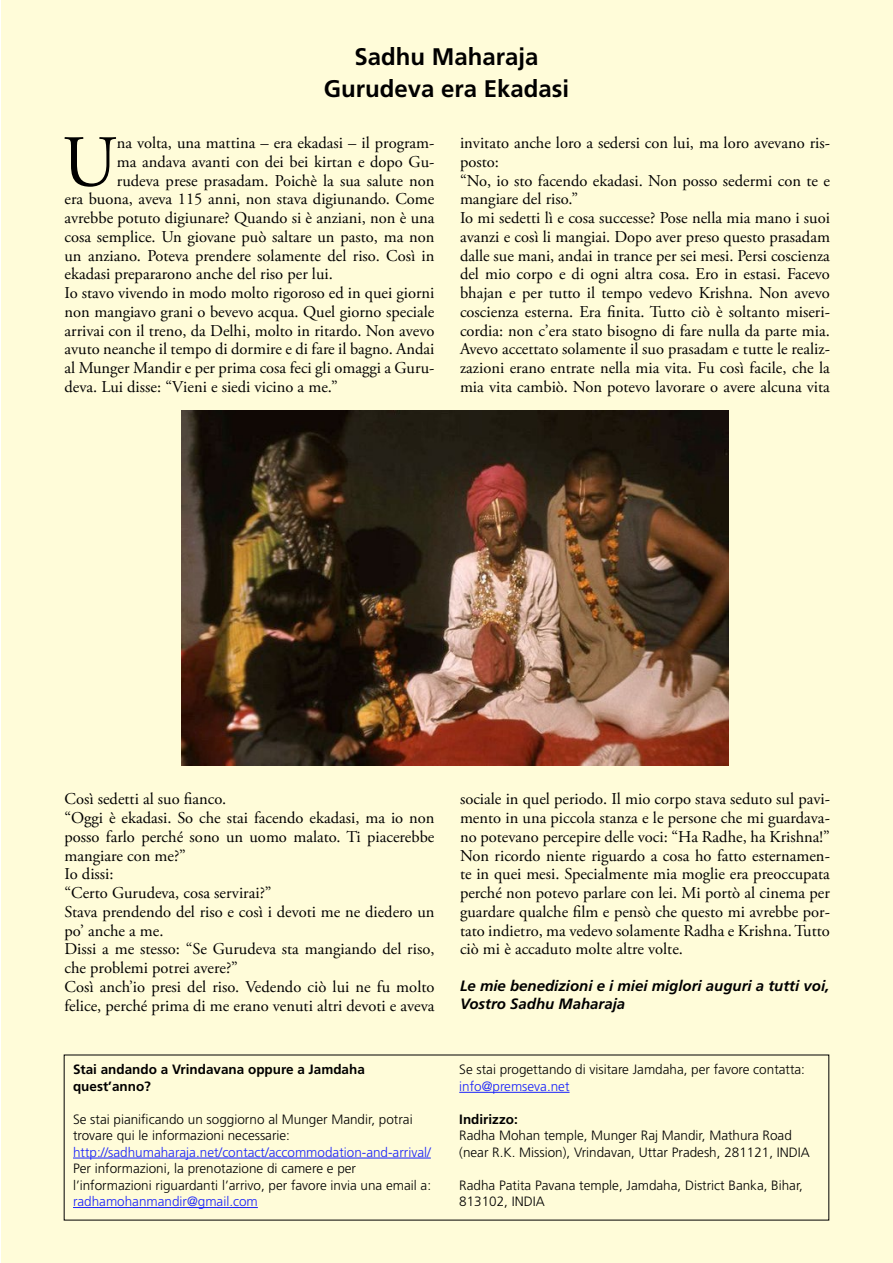
<style>
.page{position:relative;width:893px;height:1263px;background:#fff}
.page>*{position:absolute;margin:0;border:0;box-sizing:border-box;transform-origin:0 0}
.Initial{font:73.05px "Adobe Garamond Pro";color:#000}
.Überschrift_01{font:700 24px "Frutiger CE";color:#000}
.Initial-2{font:16.5px/18.8px "Adobe Garamond Pro";color:#000;text-align:justify}
.t1{font:italic 700 15px/18px "Frutiger CE";color:#000}
.t2{font:300 13.5px/16.5px "Frutiger CE";color:#000}
.t3{font:300 13.5px "Frutiger CE";color:#1922fb}
.t4{font:700 13.5px/16.5px "Frutiger CE";color:#000}
.s1{color:#1922fb}
</style>
<div class="page">
<div style="left:2px;top:0;width:891px;height:1263px;background:#fffcd9"></div>
<img style="left:182px;top:410px;width:546px;height:355px">
<hr style="left:73px;top:1158px;width:358px;height:1px;background:#1922fb">
<hr style="left:73px;top:1207px;width:185px;height:1px;background:#1922fb">
<hr style="left:459px;top:1092px;width:111px;height:1px;background:#1922fb">
<p class="Überschrift_01" style="left:354px;top:42px;width:186px">Sadhu Maharaja</p>
<p class="Überschrift_01" style="left:324px;top:74px;width:247px">Gurudeva era Ekadasi</p>
<p class="Initial" style="left:62px;top:119px;width:56px">U</p>
<p class="Initial-2" style="left:117px;top:134px;width:319px">na volta, una mattina – era ekadasi – il program-</p>
<p class="Initial-2" style="left:117px;top:153px;width:319px">ma andava avanti con dei bei kirtan e dopo Gu-</p>
<p class="Initial-2" style="left:117px;top:172px;width:319px">rudeva prese prasadam. Poichè la sua salute non</p>
<p class="Initial-2" style="left:65px;top:190px;width:371px">era buona, aveva 115 anni, non stava digiunando. Come</p>
<p class="Initial-2" style="left:65px;top:209px;width:371px">avrebbe potuto digiunare? Quando si è anziani, non è una</p>
<p class="Initial-2" style="left:65px;top:228px;width:371px">cosa semplice. Un giovane può saltare un pasto, ma non</p>
<p class="Initial-2" style="left:65px;top:247px;width:371px">un anziano. Poteva prendere solamente del riso. Così in</p>
<p class="Initial-2" style="left:65px;top:265px;width:270px">ekadasi prepararono anche del riso per lui.</p>
<p class="Initial-2" style="left:65px;top:284px;width:371px">Io stavo vivendo in modo molto rigoroso ed in quei giorni non mangiavo grani o bevevo acqua. Quel giorno speciale arrivai con il treno, da Delhi, molto in ritardo. Non avevo avuto neanche il tempo di dormire e di fare il bagno. Andai al Munger Mandir e per prima cosa feci gli omaggi a Guru&shy;deva. Lui disse: “Vieni e siedi vicino a me.”</p>
<p class="Initial-2" style="left:460px;top:134px;width:371px">invitato anche loro a sedersi con lui, ma loro avevano ris&shy;posto:</p>
<p class="Initial-2" style="left:460px;top:172px;width:371px">“No, io sto facendo ekadasi. Non posso sedermi con te e mangiare del riso.”</p>
<p class="Initial-2" style="left:460px;top:209px;width:371px">Io mi sedetti lì e cosa successe? Pose nella mia mano i suoi avanzi e così li mangiai. Dopo aver preso questo prasadam dalle sue mani, andai in trance per sei mesi. Persi coscienza del mio corpo e di ogni altra cosa. Ero in estasi. Facevo bhajan e per tutto il tempo vedevo Krishna. Non avevo coscienza esterna. Era finita. Tutto ciò è soltanto miseri&shy;cordia: non c’era stato bisogno di fare nulla da parte mia.<br>Avevo accettato solamente il suo prasadam e tutte le realiz&shy;zazioni erano entrate nella mia vita. Fu così facile, che la mia vita cambiò. Non potevo lavorare o avere alcuna vita</p>
<p class="Initial-2" style="left:65px;top:790px;width:163px">Così sedetti al suo fianco.</p>
<p class="Initial-2" style="left:65px;top:809px;width:371px">“Oggi è ekadasi. So che stai facendo ekadasi, ma io non posso farlo perché sono un uomo malato. Ti piacerebbe mangiare con me?”</p>
<p class="Initial-2" style="left:65px;top:865px;width:51px">Io dissi:</p>
<p class="Initial-2" style="left:65px;top:884px;width:209px">“Certo Gurudeva, cosa servirai?”</p>
<p class="Initial-2" style="left:65px;top:903px;width:371px">Stava prendendo del riso e così i devoti me ne diedero un po’ anche a me.</p>
<p class="Initial-2" style="left:65px;top:940px;width:371px">Dissi a me stesso: “Se Gurudeva sta mangiando del riso, che problemi potrei avere?”</p>
<p class="Initial-2" style="left:65px;top:978px;width:371px">Così anch’io presi del riso. Vedendo ciò lui ne fu molto felice, perché prima di me erano venuti altri devoti e aveva</p>
<p class="t4" style="left:73px;top:1061px;width:293px">Stai andando a Vrindavana oppure a Jamdaha quest’anno?</p>
<p class="t2" style="left:73px;top:1110px;width:341px">Se stai pianificando un soggiorno al Munger Mandir, potrai trovare qui le informazioni necessarie:</p>
<p class="t3" style="left:73px;top:1144px;width:359px">http://sadhumaharaja.net/contact/accommodation-and-arrival/</p>
<p class="t2" style="left:73px;top:1160px;width:360px">Per informazioni, la prenotazione di camere e per l’informazioni riguardanti l’arrivo, per favore invia una email a:</p>
<p class="t3" style="left:73px;top:1193px;width:186px">radhamohanmandir@gmail.com</p>
<p class="Initial-2" style="left:460px;top:790px;width:371px">sociale in quel periodo. Il mio corpo stava seduto sul pavi&shy;mento in una piccola stanza e le persone che mi guardava&shy;no potevano percepire delle voci: “Ha Radhe, ha Krishna!”</p>
<p class="Initial-2" style="left:460px;top:847px;width:371px">Non ricordo niente riguardo a cosa ho fatto esternamen&shy;te in quei mesi. Specialmente mia moglie era preoccupata perché non potevo parlare con lei. Mi portò al cinema per guardare qualche film e pensò che questo mi avrebbe por&shy;tato indietro, ma vedevo solamente Radha e Krishna. Tutto ciò mi è accaduto molte altre volte.</p>
<p class="t1" style="left:460px;top:977px;width:371px">Le mie benedizioni e i miei miglori auguri a tutti voi,<br>Vostro Sadhu Maharaja</p>
<p class="t2" style="left:459px;top:1061px;width:347px">Se stai progettando di visitare Jamdaha, per favore contatta: <span class="s1">info@premseva.net</span></p>
<p class="t4" style="left:459px;top:1111px;width:60px">Indirizzo:</p>
<p class="t2" style="left:459px;top:1127px;width:352px">Radha Mohan temple, Munger Raj Mandir, Mathura Road (near R.K. Mission), Vrindavan, Uttar Pradesh, 281121, INDIA</p>
<p class="t2" style="left:459px;top:1177px;width:345px">Radha Patita Pavana temple, Jamdaha, District Banka, Bihar,<br>813102, INDIA</p>
</div>
